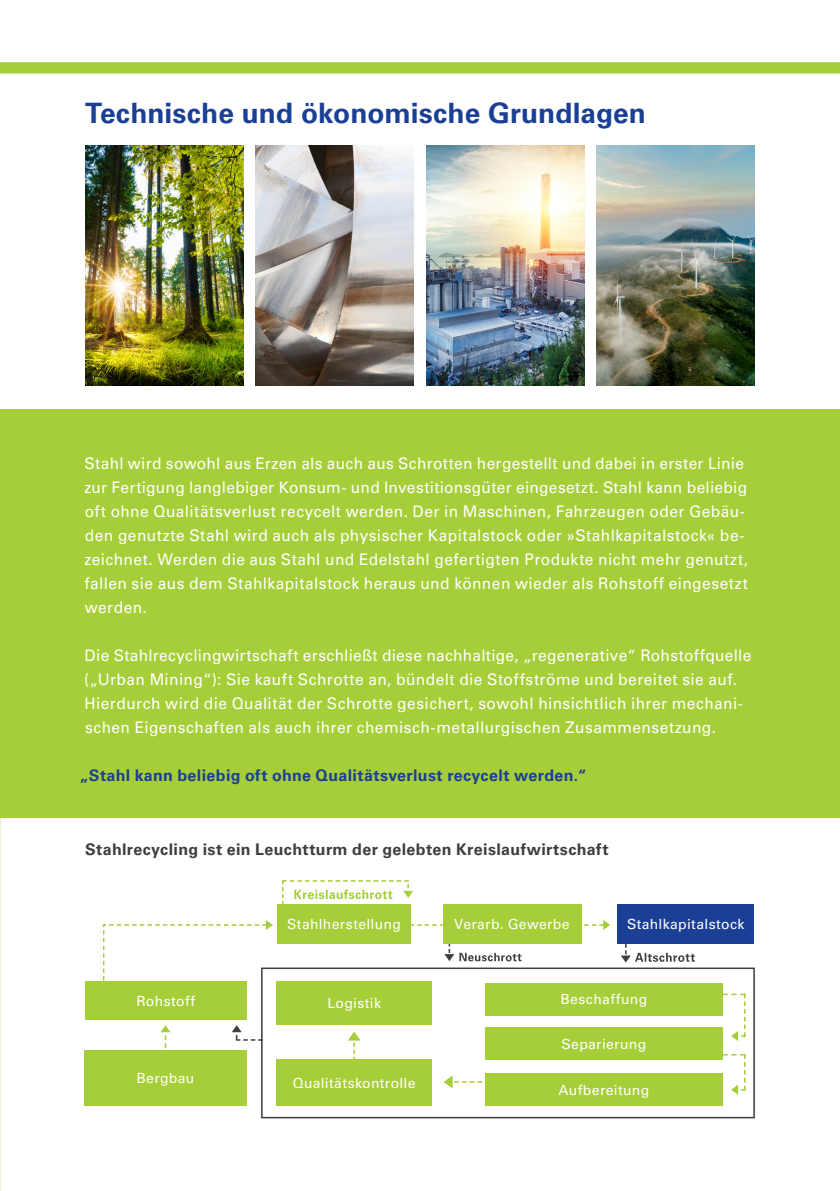
<style>
.page{position:relative;width:840px;height:1191px;background:#fff}
.page>*{position:absolute;margin:0;border:0;box-sizing:border-box;transform-origin:0 0}
.t1{font:700 28px "Univers LT Std";color:#1b3f94}
.t2{font:16px/24px "Univers LT Std";letter-spacing:.025em;color:#fff}
.t3{font:700 16px "Univers LT Std";letter-spacing:.025em;color:#3e3e3f}
.t4{font:700 16px "Univers LT Std";letter-spacing:.025em;color:#1b3f94}
.t5{font:14px "Univers LT Std";letter-spacing:.025em;color:#fff}
</style>
<div class="page">
<svg style="left:620px;top:943px;width:74px;height:19px"></svg>
<div style="left:617px;top:903px;width:136px;height:40px;background:#1b3f94"></div>
<div style="left:0;top:410px;width:839px;height:408px;background:#a6ce39"></div>
<div style="left:0;top:62px;width:839px;height:12px;background:#a6ce39"></div>
<img style="left:85px;top:146px;width:158px;height:240px">
<img style="left:255px;top:146px;width:158px;height:240px">
<img style="left:426px;top:146px;width:158px;height:240px">
<img style="left:596px;top:146px;width:158px;height:240px">
<div style="left:261px;top:967px;width:493px;height:151px;border:2px solid #3e3e3f"></div>
<svg style="left:348px;top:1031px;width:13px;height:28px"></svg>
<svg style="left:443px;top:1075px;width:40px;height:14px"></svg>
<svg style="left:282px;top:880px;width:131px;height:25px"></svg>
<svg style="left:722px;top:993px;width:23px;height:48px"></svg>
<svg style="left:722px;top:1054px;width:23px;height:40px"></svg>
<svg style="left:160px;top:1025px;width:10px;height:24px"></svg>
<svg style="left:232px;top:1025px;width:30px;height:15px"></svg>
<svg style="left:102px;top:920px;width:171px;height:67px"></svg>
<svg style="left:401px;top:920px;width:209px;height:41px"></svg>
<div style="left:84px;top:1050px;width:162px;height:56px;background:#a6ce39"></div>
<div style="left:85px;top:981px;width:161px;height:39px;background:#a6ce39"></div>
<div style="left:276px;top:981px;width:156px;height:44px;background:#a6ce39"></div>
<div style="left:276px;top:1059px;width:156px;height:47px;background:#a6ce39"></div>
<div style="left:485px;top:1073px;width:237px;height:33px;background:#a6ce39"></div>
<div style="left:485px;top:983px;width:237px;height:32px;background:#a6ce39"></div>
<div style="left:485px;top:1027px;width:237px;height:32px;background:#a6ce39"></div>
<div style="left:277px;top:903px;width:133px;height:40px;background:#a6ce39"></div>
<div style="left:442px;top:903px;width:138px;height:40px;background:#a6ce39"></div>
<h1 class="t1" style="left:85px;top:96px;width:562px">Technische und ökonomische Grundlagen</h1>
<p class="t2" style="left:84px;top:452px;width:664px">Stahl wird sowohl aus Erzen als auch aus Schrotten hergestellt und dabei in erster Linie zur Fertigung langlebiger Konsum- und Investitionsgüter eingesetzt. Stahl kann beliebig oft ohne Qualitätsverlust recycelt werden. Der in Maschinen, Fahrzeugen oder Gebäu&shy;den genutzte Stahl wird auch als physischer Kapitalstock oder »Stahlkapitalstock« be&shy;zeichnet. Werden die aus Stahl und Edelstahl gefertigten Produkte nicht mehr genutzt, fallen sie aus dem Stahlkapitalstock heraus und können wieder als Rohstoff eingesetzt werden.</p>
<p class="t2" style="left:84px;top:644px;width:668px">Die Stahlrecyclingwirtschaft erschließt diese nachhaltige, „regenerative“ Rohstoffquelle („Urban Mining“): Sie kauft Schrotte an, bündelt die Stoffströme und bereitet sie auf.<br>Hierdurch wird die Qualität der Schrotte gesichert, sowohl hinsichtlich ihrer mechani&shy;schen Eigenschaften als auch ihrer chemisch-metallurgischen Zusammensetzung.</p>
<p class="t4" style="left:80px;top:766px;width:508px">„Stahl kann beliebig oft ohne Qualitätsverlust recycelt werden.“</p>
<p class="t3" style="left:85px;top:840px;width:524px">Stahlrecycling ist ein Leuchtturm der gelebten Kreislaufwirtschaft</p>
<p class="t5" style="left:287px;top:915px;width:115px">Stahlherstellung</p>
<p class="t5" style="left:454px;top:915px;width:117px">Verarb. Gewerbe</p>
<p class="t5" style="left:626px;top:915px;width:119px">Stahlkapitalstock</p>
<p class="t5" style="left:136px;top:992px;width:60px">Rohstoff</p>
<p class="t5" style="left:327px;top:995px;width:55px">Logistik</p>
<p class="t5" style="left:136px;top:1070px;width:59px">Bergbau</p>
<p class="t5" style="left:292px;top:1074px;width:124px">Qualitätskontrolle</p>
<p class="t5" style="left:560px;top:991px;width:88px">Beschaffung</p>
<p class="t5" style="left:561px;top:1035px;width:86px">Separierung</p>
<p class="t5" style="left:558px;top:1081px;width:92px">Aufbereitung</p>
</div>
